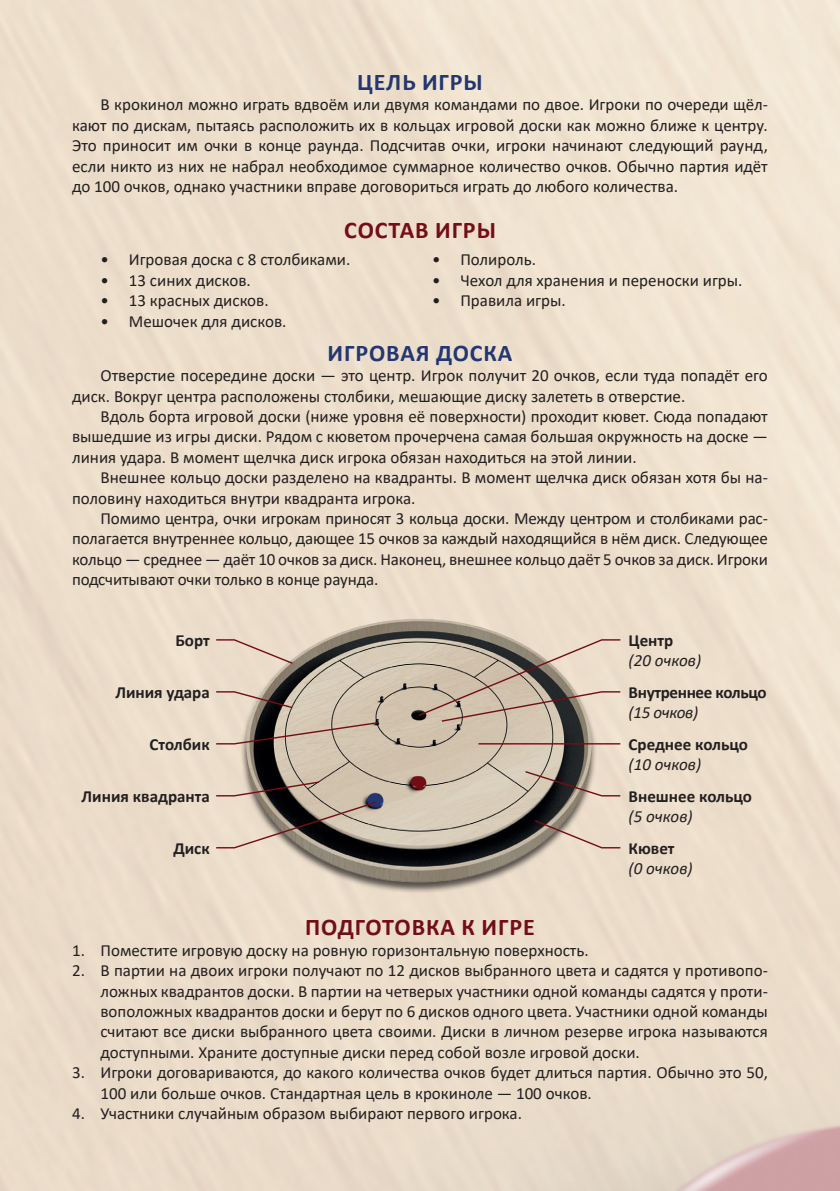
<style>
.page{position:relative;width:840px;height:1191px;background:#fff}
.page>*{position:absolute;margin:0;border:0;box-sizing:border-box;transform-origin:0 0}
.Заголовок{font:700 24px "Calibri";letter-spacing:.04em;color:#730e15}
.Заголовок-2{font:700 24px "Calibri";letter-spacing:.04em;color:#233772}
.Текст{font:17px/20.4px "Calibri";color:#231f20;text-align:justify}
.Список{font:17px/20.4px "Calibri";color:#231f20;text-align:justify}
.Текст-2{font:700 17px "Calibri";color:#231f20}
.Текст-3{font:italic 17px "Calibri";color:#231f20}
.Текст-4{font:700 17px "Calibri";letter-spacing:-.02em;color:#231f20}
</style>
<div class="page">
<img style="left:0;top:0;width:839px;height:1191px">
<img style="left:235px;top:613px;width:366px;height:275px">
<hr style="left:478px;top:743px;width:142px;height:1px;background:#730e15">
<svg style="left:215px;top:721px;width:164px;height:24px;background:#b6a595"></svg>
<svg style="left:215px;top:690px;width:79px;height:19px;background:#a59488"></svg>
<svg style="left:533px;top:819px;width:88px;height:30px;background:#c5b4a5"></svg>
<svg style="left:416px;top:638px;width:205px;height:84px;background:#bcad9d"></svg>
<svg style="left:215px;top:638px;width:79px;height:27px;background:#e3d0bf"></svg>
<svg style="left:523px;top:770px;width:98px;height:27px;background:#a19488"></svg>
<svg style="left:215px;top:780px;width:163px;height:69px;background:#a19487"></svg>
<p class="Заголовок-2" style="left:357px;top:65px;width:127px">ЦЕЛЬ ИГРЫ</p>
<p class="Текст" style="left:72px;top:94px;width:697px;text-indent:28px">В крокинол можно играть вдвоём или двумя командами по двое. Игроки по очереди щёл&shy;кают по дискам, пытаясь расположить их в кольцах игровой доски как можно ближе к центру.<br>Это приносит им очки в конце раунда. Подсчитав очки, игроки начинают следующий раунд, если никто из них не набрал необходимое суммарное количество очков. Обычно партия идёт до 100 очков, однако участники вправе договориться играть до любого количества.</p>
<p class="Заголовок" style="left:344px;top:213px;width:153px">СОСТАВ ИГРЫ</p>
<p class="Список" style="left:100px;top:249px;width:251px">• Игровая доска с 8 столбиками.</p>
<p class="Список" style="left:100px;top:269px;width:152px">• 13 синих дисков.</p>
<p class="Список" style="left:100px;top:290px;width:170px">• 13 красных дисков.</p>
<p class="Список" style="left:100px;top:310px;width:187px">• Мешочек для дисков.</p>
<p class="Список" style="left:432px;top:249px;width:105px">• Полироль.</p>
<p class="Список" style="left:432px;top:269px;width:312px">• Чехол для хранения и переноски игры.</p>
<p class="Список" style="left:432px;top:290px;width:135px">• Правила игры.</p>
<p class="Заголовок-2" style="left:327px;top:336px;width:186px">ИГРОВАЯ ДОСКА</p>
<p class="Текст" style="left:72px;top:365px;width:697px;text-indent:28px">Отверстие посередине доски — это центр. Игрок получит 20 очков, если туда попадёт его диск. Вокруг центра расположены столбики, мешающие диску залететь в отверстие.</p>
<p class="Текст" style="left:72px;top:405px;width:697px;text-indent:28px">Вдоль борта игровой доски (ниже уровня её поверхности) проходит кювет. Сюда попадают вышедшие из игры диски. Рядом с кюветом прочерчена самая большая окружность на доске — линия удара. В момент щелчка диск игрока обязан находиться на этой линии.</p>
<p class="Текст" style="left:72px;top:467px;width:697px;text-indent:28px">Внешнее кольцо доски разделено на квадранты. В момент щелчка диск обязан хотя бы на&shy;половину находиться внутри квадранта игрока.</p>
<p class="Текст" style="left:72px;top:507px;width:697px;text-indent:28px">Помимо центра, очки игрокам приносят 3 кольца доски. Между центром и столбиками рас&shy;полагается внутреннее кольцо, дающее 15 очков за каждый находящийся в нём диск. Следующее кольцо — среднее — даёт 10 очков за диск. Наконец, внешнее кольцо даёт 5 очков за диск. Игроки подсчитывают очки только в конце раунда.</p>
<p class="Текст-2" style="left:175px;top:628px;width:36px">Борт</p>
<p class="Текст-2" style="left:628px;top:628px;width:46px">Центр</p>
<p class="Текст-3" style="left:628px;top:649px;width:74px">(20 очков)</p>
<p class="Текст-2" style="left:115px;top:680px;width:96px">Линия удара</p>
<p class="Текст-4" style="left:628px;top:680px;width:140px">Внутреннее кольцо</p>
<p class="Текст-3" style="left:628px;top:701px;width:71px">(15 очков)</p>
<p class="Текст-2" style="left:149px;top:732px;width:62px">Столбик</p>
<p class="Текст-2" style="left:628px;top:732px;width:121px">Среднее кольцо</p>
<p class="Текст-3" style="left:628px;top:752px;width:74px">(10 очков)</p>
<p class="Текст-2" style="left:82px;top:784px;width:130px">Линия квадранта</p>
<p class="Текст-2" style="left:628px;top:784px;width:125px">Внешнее кольцо</p>
<p class="Текст-3" style="left:628px;top:804px;width:65px">(5 очков)</p>
<p class="Текст-2" style="left:173px;top:836px;width:38px">Диск</p>
<p class="Текст-2" style="left:628px;top:836px;width:47px">Кювет</p>
<p class="Текст-3" style="left:628px;top:856px;width:65px">(0 очков)</p>
<p class="Заголовок" style="left:305px;top:910px;width:231px">ПОДГОТОВКА К ИГРЕ</p>
<p class="Список" style="left:72px;top:939px;width:518px">1. Поместите игровую доску на ровную горизонтальную поверхность.</p>
<p class="Список" style="left:100px;top:959px;width:668px;text-indent:-28px">2. В партии на двоих игроки получают по 12 дисков выбранного цвета и садятся у противопо&shy;ложных квадрантов доски. В партии на четверых участники одной команды садятся у проти&shy;воположных квадрантов доски и берут по 6 дисков одного цвета. Участники одной команды считают все диски выбранного цвета своими. Диски в личном резерве игрока называются доступными. Храните доступные диски перед собой возле игровой доски.</p>
<p class="Список" style="left:100px;top:1061px;width:668px;text-indent:-28px">3. Игроки договариваются, до какого количества очков будет длиться партия. Обычно это 50,<br>100 или больше очков. Стандартная цель в крокиноле — 100 очков.</p>
<p class="Список" style="left:72px;top:1102px;width:451px">4. Участники случайным образом выбирают первого игрока.</p>
</div>
